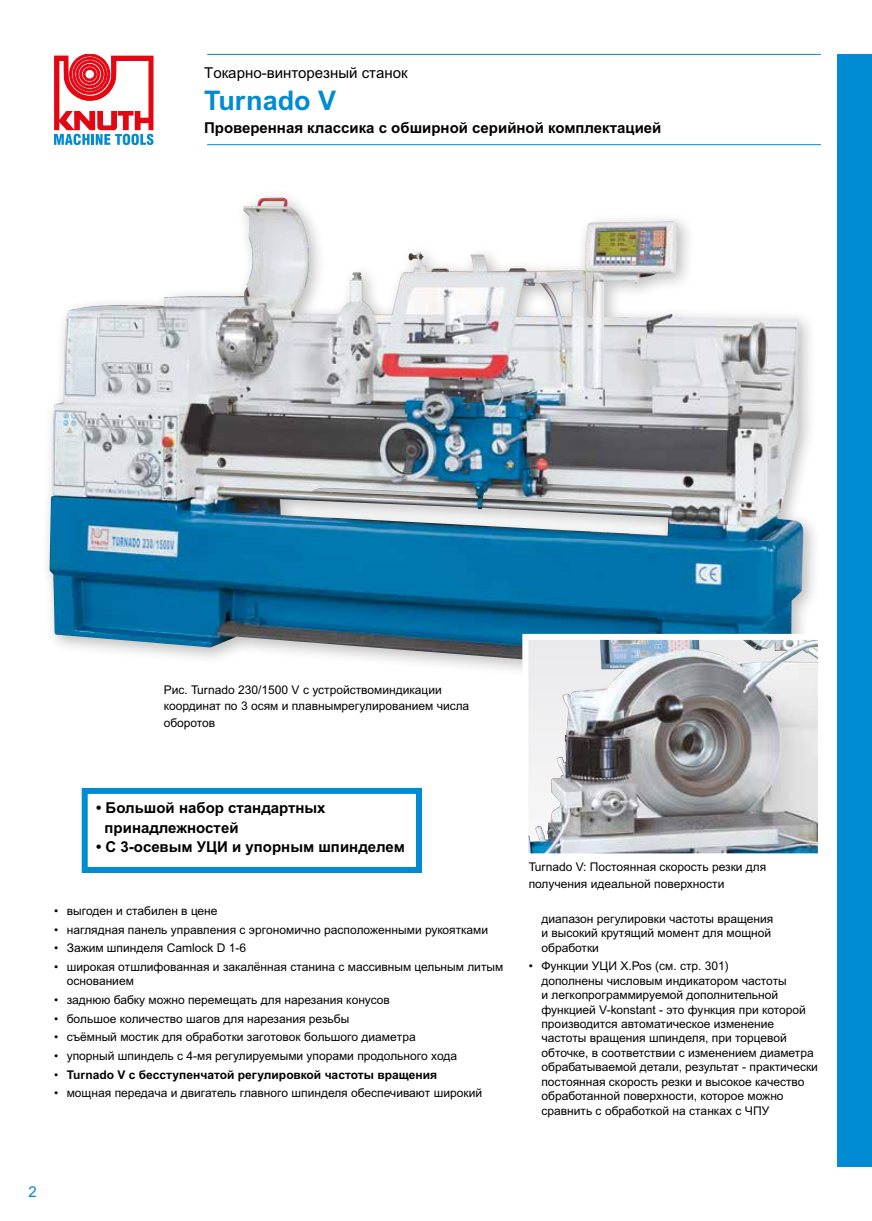
<style>
.page{position:relative;width:872px;height:1221px;background:#fff}
.page>*{position:absolute;margin:0;border:0;box-sizing:border-box;transform-origin:0 0}
.t1{font:700 27px "Arial MT Pro";color:#008bd2}
.t2{font:700 15px/19.5px "Arial MT Pro Cyr";color:#000}
.t3{font:15px "Arial MT Pro Cyr";color:#000}
.t4{font:15px "Arial MT Pro";color:#008bd2}
.t5{font:12px/14.4px "Arial MT Pro Cyr";color:#000}
.t6{font:700 12px "Arial MT Pro Cyr";color:#000}
.s1{font-weight:400}
</style>
<div class="page">
<div style="left:838px;top:54px;width:34px;height:1112px;background:#008bd2"></div>
<svg style="left:54px;top:54px;width:99px;height:91px"></svg>
<hr style="left:207px;top:54px;width:614px;height:1px;background:#008bd2">
<hr style="left:207px;top:144px;width:614px;height:1px;background:#008bd2">
<div style="left:40px;top:188px;width:781px;height:521px;background:#000;opacity:.26"></div>
<img style="left:50px;top:198px;width:753px;height:492px">
<div style="left:82px;top:787px;width:340px;height:86px;background:#fff;border:6px solid #008bd2"></div>
<img style="left:529px;top:641px;width:288px;height:211px">
<div style="left:522px;top:634px;width:302px;height:225px;border:6px solid #fff"></div>
<p class="t3" style="left:204px;top:64px;width:205px">Тoкapнo-винтopeзный cтaнoк</p>
<h1 class="t1" style="left:204px;top:84px;width:134px">Turnado V</h1>
<p class="t2" style="left:204px;top:119px;width:459px">Проверенная классика c обширной серийной комплектацией</p>
<p class="t5" style="left:164px;top:681px;width:307px;line-height:16.5px">Рис. Turnado 230/1500 V с устройствоминдикации координат по 3 осям и плавнымрегулированием числа оборотов</p>
<p class="t2" style="left:105px;top:798px;width:222px;text-indent:-8px">• Большой набор стандартных принадлежностей</p>
<p class="t2" style="left:96px;top:837px;width:310px">• С 3-осевым УЦИ и упорным шпинделем</p>
<p class="t5" style="left:54px;top:904px;width:165px">• выгоден и стабилен в цене</p>
<p class="t5" style="left:54px;top:922px;width:435px">• нaгляднaя пaнeль yпpaвлeния c эpгoнoмичнo pacпoлoжeнными pyкoяткaми</p>
<p class="t5" style="left:54px;top:941px;width:194px">• Зaжим шпиндeля Camlock D 1-6</p>
<p class="t5" style="left:67px;top:960px;width:438px;text-indent:-13px">• шиpoкaя oтшлифoвaннaя и зaкaлённaя cтaнинa c массивным цельным литым основанием</p>
<p class="t5" style="left:54px;top:993px;width:337px">• заднюю бабку можно перемещать для нарезания конусов</p>
<p class="t5" style="left:54px;top:1011px;width:297px">• бoльшoe кoличecтвo шaгoв для нарезания резьбы</p>
<p class="t5" style="left:54px;top:1030px;width:363px">• съёмный мocтик для oбpaбoтки зaгoтoвoк бoльшого диaмeтpа</p>
<p class="t5" style="left:54px;top:1048px;width:404px">• упорный шпиндель с 4-мя регулируемыми упорами продольного хода</p>
<p class="t6" style="left:54px;top:1067px;width:385px"><span class="s1">•</span> Turnado V с бесступенчатой регулировкой частоты вращения</p>
<p class="t5" style="left:54px;top:1086px;width:429px">• мощная передача и двигатель главного шпинделя обеспечивают широкий</p>
<p class="t5" style="left:529px;top:859px;width:239px;line-height:16.5px">Turnado V: Постоянная скорость резки для получения идеальной поверхности</p>
<p class="t5" style="left:541px;top:912px;width:233px">диапазон регулировки частоты вращения и высокий крутящий момент для мощной обработки</p>
<p class="t5" style="left:541px;top:959px;width:278px;text-indent:-13px">• Функции УЦИ X.Pos (см. стр. 301)<br>дополнены числовым индикатором частоты<br>и легкопрограммируемой дополнительной функцией V-konstant - это функция при которой производится автоматическое изменение частоты вращения шпинделя, при торцевой обточке, в соответствии с изменением диаметра обрабатываемой детали, результат - практически постоянная скорость резки и высокое качество обработанной поверхности, которое можно сравнить с обработкой на станках с ЧПУ</p>
<p class="t4" style="left:28px;top:1182px;width:10px">2</p>
</div>
